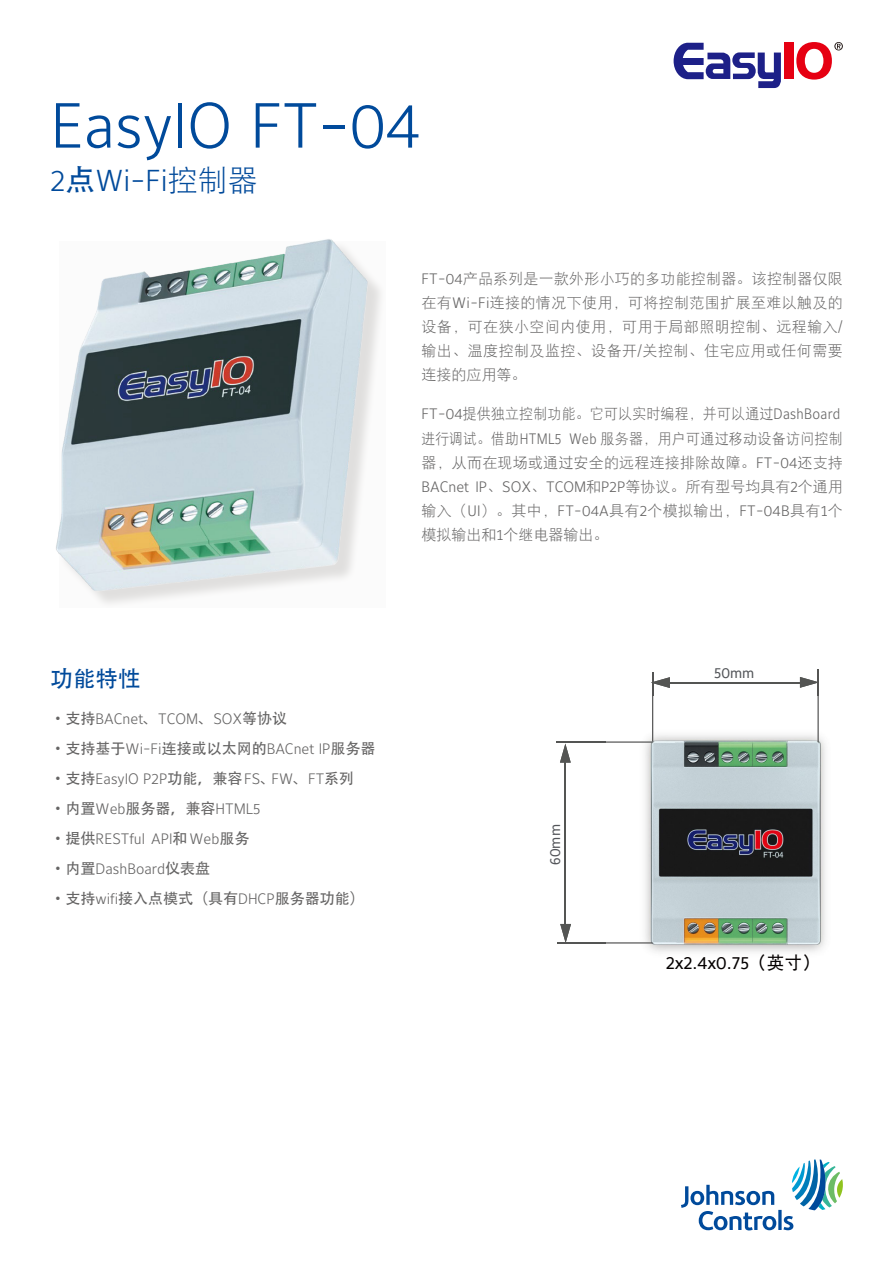
<style>
.page{position:relative;width:893px;height:1263px;background:#fff}
.page>*{position:absolute;margin:0;border:0;box-sizing:border-box;transform-origin:0 0}
.t1{font:300 63px "Maurea Jci Lf ML";color:#004a9b}
.t2{font:30px "Maurea Light Lf";color:#004a9b}
.t3{font:22.5px "DF Hei GB W5 G Bpc EUC H";color:#004a9b}
.t4{font:17.7px "Maurea Jci Lf ML";color:#040000}
.t5{font:15px/24px "DF Hei W3";letter-spacing:.02em;color:#656464;text-align:justify}
.t6{font:15px/30px "Maurea Light Lf";color:#656464}
.t7{font:15px/24px "DF Hei W3";letter-spacing:.02em;color:#656464;scale:.93 1}
.t8{font:15px "DF Hei GB W3 G Bpc EUC H";color:#656464}
.t9{font:15px/24px "DF Hei W3";color:#656464}
.t10{font:14.7px "Maurea Jci Lf ML";color:#535559}
.t11{font:14.7px "Maurea Jci Lf ML";color:#53555a}
.s1{font-family:"DF Hei GB W3 G Bpc EUC H"}
.s2{font-family:"DF Hei W3"}
.s3{font-family:"Maurea Light Lf"}
.s4{font-family:"DFP Hei W5"}
</style>
<div class="page">
<img style="left:56px;top:239px;width:326px;height:365px">
<hr style="left:817px;top:669px;width:2px;height:144px;background:#545553">
<img style="left:606px;top:697px;width:220px;height:255px">
<img style="left:652px;top:673px;width:1px;height:97px">
<img style="left:817px;top:696px;width:2px;height:117px">
<img style="left:557px;top:942px;width:119px;height:1px">
<img style="left:556px;top:741px;width:119px;height:2px">
<img style="left:651px;top:677px;width:19px;height:11px">
<img style="left:800px;top:677px;width:17px;height:11px">
<img style="left:659px;top:682px;width:154px;height:1px">
<img style="left:560px;top:924px;width:11px;height:19px">
<img style="left:560px;top:743px;width:11px;height:20px">
<img style="left:565px;top:761px;width:1px;height:171px">
<svg style="left:681px;top:1159px;width:162px;height:71px"></svg>
<svg style="left:674px;top:43px;width:107px;height:45px"></svg>
<div style="left:784px;top:43px;width:10px;height:36px;background:#e60012"></div>
<svg style="left:796px;top:42px;width:47px;height:38px"></svg>
<h1 class="t1" style="left:51px;top:87px;width:371px">EasyIO FT-04</h1>
<h2 class="t2" style="left:51px;top:164px;width:209px">2<span class="s1">点</span>Wi-Fi<span class="s2">控制器</span></h2>
<p class="t5" style="left:421px;top:267px;width:423px"><span class="s3">FT-04</span>产品系列是一款外形小巧的多功能控制器。该控制器仅限在有<span class="s3">Wi-Fi</span>连接的情况下使用，可将控制范围扩展至难以触及的设备，可在狭小空间内使用，可用于局部照明控制、远程输入<span class="s3">/</span>输出、温度控制及监控、设备开<span class="s3">/</span>关控制、住宅应用或任何需要连接的应用等。</p>
<p class="t7" style="left:421px;top:402px;width:455px"><span class="s3">FT-04</span>提供独立控制功能。它可以实时编程，并可以通过<span class="s3">DashBoard</span>进行调试。借助<span class="s3">HTML5 Web</span> 服务器，用户可通过移动设备访问控制器，从而在现场或通过安全的远程连接排除故障。<span class="s3">FT-04</span>还支持</p>
<p class="t6" style="left:421px;top:472px;width:423px">BACnet IP<span class="s2">、</span>SOX<span class="s2">、</span>TCOM<span class="s2">和</span>P2P<span class="s2">等协议。所有型号均具有</span>2<span class="s2">个通用</span></p>
<p class="t9" style="left:421px;top:498px;width:423px">输入（<span class="s3">UI</span>）。其中，<span class="s3">FT-04A</span>具有<span class="s3">2</span>个模拟输出，<span class="s3">FT-04B</span>具有<span class="s3">1</span>个模拟输出和<span class="s3">1</span>个继电器输出。</p>
<h3 class="t3" style="left:51px;top:666px;width:91px">功能特性</h3>
<p class="t6" style="left:51px;top:704px;width:238px"><span class="s1">·支持</span>BACnet<span class="s1">、</span>TCOM<span class="s1">、</span>SOX<span class="s1">等协议</span></p>
<p class="t8" style="left:51px;top:739px;width:326px">·支持基于<span class="s3">Wi-Fi</span>连接或以太网的<span class="s3">BACnet IP</span>服务器</p>
<p class="t6" style="left:51px;top:764px;width:305px"><span class="s1">·支持</span>EasyIO P2P<span class="s1">功能，兼容</span>FS<span class="s1">、</span>FW<span class="s1">、</span>FT<span class="s1">系列</span></p>
<p class="t8" style="left:51px;top:799px;width:211px">·内置<span class="s3">Web</span>服务器，兼容<span class="s3">HTML5</span></p>
<p class="t6" style="left:51px;top:824px;width:200px"><span class="s1">·提供</span>RESTful API<span class="s1">和</span>Web<span class="s1">服务·内置</span>DashBoard<span class="s1">仪表盘</span></p>
<p class="t8" style="left:51px;top:890px;width:316px">·支持<span class="s3">wifi</span>接入点模式（具有<span class="s3">DHCP</span>服务器功能）</p>
<p class="t11" style="left:546px;top:865px;width:42px;rotate:-90deg">60mm</p>
<p class="t10" style="left:714px;top:664px;width:42px">50mm</p>
<p class="t4" style="left:666px;top:952px;width:155px">2x2.4x0.75<span class="s4">（英寸）</span></p>
</div>
